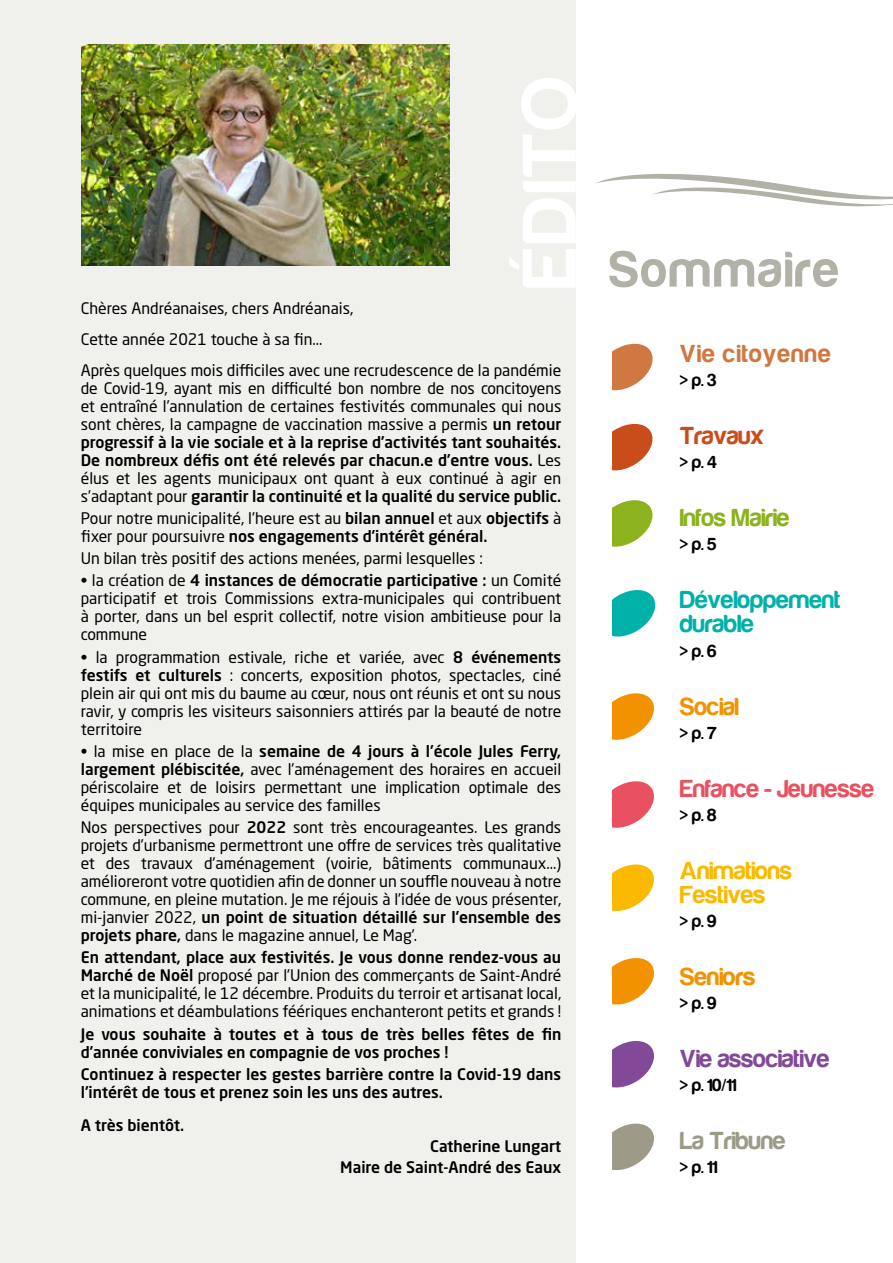
<style>
.page{position:relative;width:893px;height:1263px;background:#fff}
.page>*{position:absolute;margin:0;border:0;box-sizing:border-box;transform-origin:0 0}
.t1{font:51.9px "Harabara";letter-spacing:.05em;color:#b2b1a7}
.t2{font:25.5px/24px "Harabara";color:#00b1aa}
.t3{font:25.5px/24px "Harabara";color:#fbba00}
.t4{font:25.5px "Harabara";color:#ea5160}
.t5{font:25.5px "Harabara";color:#814997}
.t6{font:25.5px "Harabara";color:#f39200}
.t7{font:25.5px "Harabara";letter-spacing:.05em;color:#cf7841}
.t8{font:25.5px "Harabara";color:#8ab31d}
.t9{font:25.5px "Harabara";color:#9d9a88}
.t10{font:25.5px "Harabara";color:#c94d1b}
.t11{font:18px "Harabara";color:#000}
.t12{font:15.75px/18px "Neo Sans Std";color:#000;text-align:justify}
.t13{font:500 15.75px/18px "Neo Sans Std";color:#000}
.s1{font-weight:500}
</style>
<div class="page">
<div style="left:0;top:0;width:576px;height:1263px;background:#f0f0ed"></div>
<img style="left:82px;top:45px;width:367px;height:221px">
<svg style="left:595px;top:173px;width:298px;height:34px"></svg>
<svg style="left:612px;top:343px;width:41px;height:48px"></svg>
<svg style="left:612px;top:423px;width:41px;height:48px"></svg>
<svg style="left:612px;top:500px;width:41px;height:47px"></svg>
<svg style="left:612px;top:590px;width:44px;height:47px"></svg>
<svg style="left:612px;top:781px;width:42px;height:47px"></svg>
<svg style="left:612px;top:864px;width:42px;height:47px"></svg>
<svg style="left:612px;top:958px;width:42px;height:47px"></svg>
<svg style="left:612px;top:1123px;width:42px;height:48px"></svg>
<svg style="left:612px;top:1041px;width:42px;height:47px"></svg>
<svg style="left:612px;top:693px;width:42px;height:47px"></svg>
<p class="t12" style="left:81px;top:293px;width:482px;line-height:30.8px;text-align:left">Chères Andréanaises, chers Andréanais,<br>Cette année 2021 touche à sa fin...<br>Après quelques mois difficiles avec une recrudescence de la pandémie</p>
<p class="t12" style="left:81px;top:378px;width:482px">de Covid-19, ayant mis en difficulté bon nombre de nos concitoyens et entraîné l’annulation de certaines festivités communales qui nous sont chères, la campagne de vaccination massive a permis <span class="s1">un retour progressif à la vie sociale et à la reprise d’activités tant souhaités.<br>De nombreux défis ont été relevés par chacun.e d’entre vous.</span> Les élus et les agents municipaux ont quant à eux continué à agir en s’adaptant pour <span class="s1">garantir la continuité et la qualité du service public.</span></p>
<p class="t12" style="left:81px;top:509px;width:482px">Pour notre municipalité, l’heure est au <span class="s1">bilan annuel</span> et aux <span class="s1">objectifs</span> à fixer pour poursuivre <span class="s1">nos engagements d’intérêt général.</span></p>
<p class="t12" style="left:81px;top:549px;width:404px">Un bilan très positif des actions menées, parmi lesquelles :</p>
<p class="t12" style="left:81px;top:571px;width:482px">• la création de <span class="s1">4 instances de démocratie participative :</span> un Comité participatif et trois Commissions extra-municipales qui contribuent à porter, dans un bel esprit collectif, notre vision ambitieuse pour la commune</p>
<p class="t12" style="left:81px;top:647px;width:482px">• la programmation estivale, riche et variée, avec <span class="s1">8 événements festifs et culturels</span> : concerts, exposition photos, spectacles, ciné plein air qui ont mis du baume au cœur, nous ont réunis et ont su nous ravir, y compris les visiteurs saisonniers attirés par la beauté de notre territoire</p>
<p class="t12" style="left:81px;top:742px;width:482px">• la mise en place de la <span class="s1">semaine de 4 jours à l'école Jules Ferry, largement plébiscitée,</span> avec l’aménagement des horaires en accueil périscolaire et de loisirs permettant une implication optimale des équipes municipales au service des familles</p>
<p class="t12" style="left:81px;top:818px;width:482px">Nos perspectives pour <span class="s1">2022</span> sont très encourageantes. Les grands projets d’urbanisme permettront une offre de services très qualitative et des travaux d'aménagement (voirie, bâtiments communaux...) amélioreront votre quotidien afin de donner un souffle nouveau à notre commune, en pleine mutation. Je me réjouis à l’idée de vous présenter, mi-janvier 2022, <span class="s1">un point de situation détaillé sur l’ensemble des projets phare,</span> dans le magazine annuel, Le Mag’.</p>
<p class="t12" style="left:81px;top:948px;width:482px"><span class="s1">En attendant, place aux festivités. Je vous donne rendez-vous au Marché de Noël</span> proposé par l’Union des commerçants de Saint-André et la municipalité, le 12 décembre. Produits du terroir et artisanat local, animations et déambulations féériques enchanteront petits et grands !</p>
<p class="t13" style="left:81px;top:1024px;width:482px">Je vous souhaite à toutes et à tous de très belles fêtes de fin d’année conviviales en compagnie de vos proches !</p>
<p class="t13" style="left:81px;top:1065px;width:482px">Continuez à respecter les gestes barrière contre la Covid-19 dans l'intérêt de tous et prenez soin les uns des autres.</p>
<p class="t13" style="left:81px;top:1116px;width:105px">A très bientôt.</p>
<p class="t13" style="left:340px;top:1136px;width:222px;line-height:20.7px;text-align:right">Catherine Lungart<br>Maire de Saint-André des Eaux</p>
<h1 class="t1" style="left:609px;top:242px;width:231px">Sommaire</h1>
<h2 class="t7" style="left:680px;top:341px;width:152px">Vie citoyenne</h2>
<p class="t11" style="left:680px;top:371px;width:38px">&gt; p. 3</p>
<h2 class="t10" style="left:680px;top:423px;width:86px">Travaux</h2>
<p class="t11" style="left:680px;top:453px;width:38px">&gt; p. 4</p>
<h2 class="t8" style="left:680px;top:505px;width:111px">Infos Mairie</h2>
<p class="t11" style="left:680px;top:535px;width:38px">&gt; p. 5</p>
<h2 class="t2" style="left:680px;top:588px;width:162px">Développement durable</h2>
<p class="t11" style="left:680px;top:641px;width:38px">&gt; p. 6</p>
<h2 class="t6" style="left:680px;top:693px;width:60px">Social</h2>
<p class="t11" style="left:680px;top:723px;width:38px">&gt; p. 7</p>
<h2 class="t4" style="left:680px;top:775px;width:195px">Enfance - Jeunesse</h2>
<p class="t11" style="left:680px;top:805px;width:38px">&gt; p. 8</p>
<h2 class="t3" style="left:680px;top:858px;width:113px">Animations<br>Festives</h2>
<p class="t11" style="left:680px;top:911px;width:38px">&gt; p. 9</p>
<h2 class="t6" style="left:680px;top:963px;width:77px">Seniors</h2>
<p class="t11" style="left:680px;top:993px;width:38px">&gt; p. 9</p>
<h2 class="t5" style="left:680px;top:1045px;width:151px">Vie associative</h2>
<p class="t11" style="left:680px;top:1075px;width:58px">&gt; p. 10/11</p>
<h2 class="t9" style="left:680px;top:1127px;width:107px">La Tribune</h2>
<p class="t11" style="left:680px;top:1157px;width:39px">&gt; p. 11</p>
</div>
